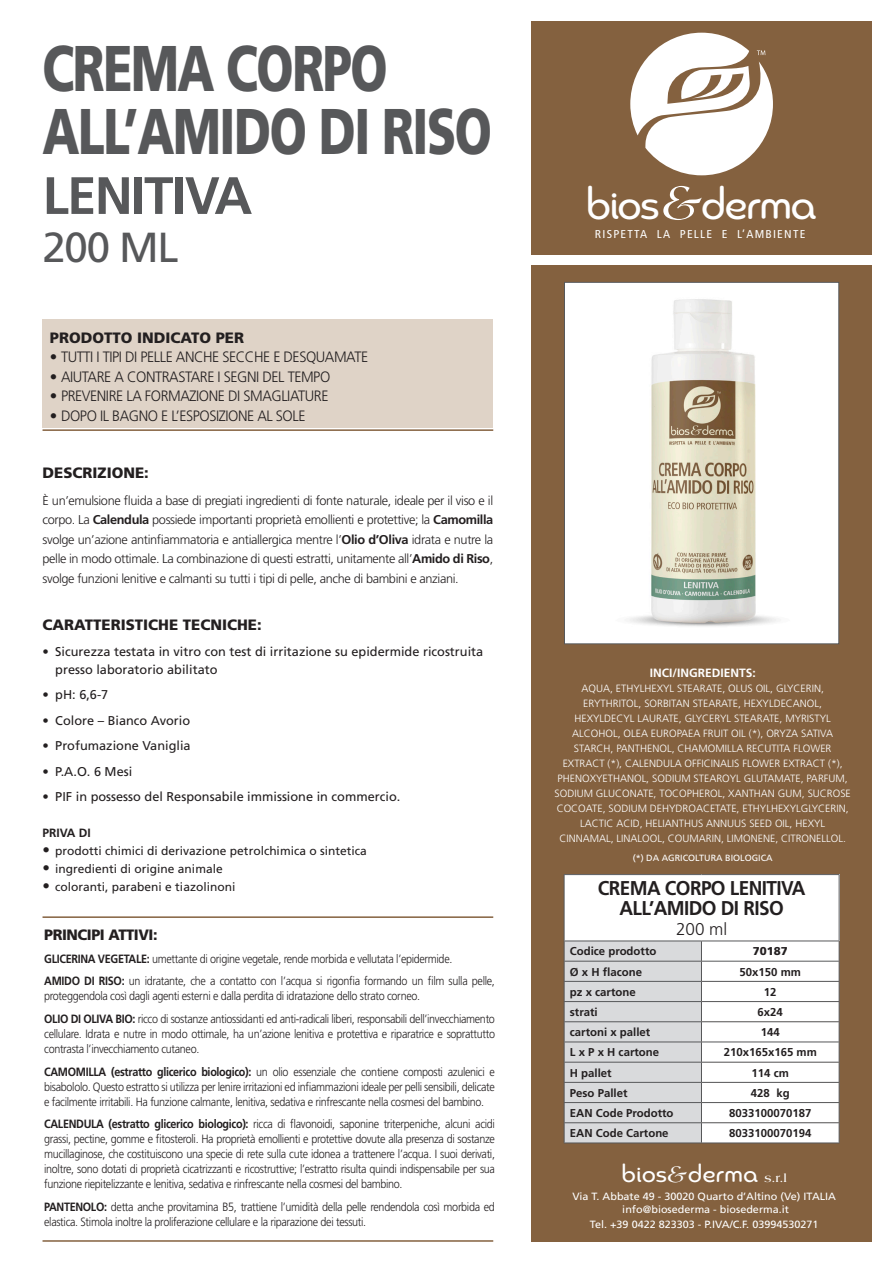
<style>
.page{position:relative;width:893px;height:1263px;background:#fff}
.page>*{position:absolute;margin:0;border:0;box-sizing:border-box;transform-origin:0 0}
.t1{font:900 64.5px/63px "Frutiger LT Std";letter-spacing:-.03em;color:#57585a;scale:.74 1}
.t2{font:700 52.5px "Frutiger LT Std";letter-spacing:-.03em;color:#57585a}
.t3{font:45.9px "Chennai";letter-spacing:-.04em;color:#fff}
.t4{font:42px "Frutiger LT Std";color:#57585a}
.t5{font:25.5px "Chennai";color:#fff}
.t6{font:700 19.95px/19.5px "Frutiger LT Std";letter-spacing:-.03em;color:#231f20;text-align:center;scale:.95 1}
.t7{font:300 17.1px "Frutiger LT Std";color:#231f20}
.t8{font:300 15px "Frutiger LT Std";letter-spacing:-.03em;color:#231f20}
.t9{font:900 15px "Frutiger LT Std";color:#231f20}
.t10{font:900 15px "Frutiger LT Std";letter-spacing:-.03em;color:#231f20}
.t11{font:300 12.75px/19.5px "Frutiger LT Std";letter-spacing:-.03em;color:#231f20;text-align:justify}
.t12{font:12.75px "Frutiger LT Std";color:#231f20}
.t13{font:300 12px/15px "Frutiger LT Std";letter-spacing:-.03em;color:#231f20;text-align:justify;scale:.9 1}
.t14{font:12px "Frutiger LT Std";color:#231f20}
.t15{font:700 12px "Frutiger LT Std";color:#fff}
.t16{font:700 12px "Frutiger LT Std";color:#231f20}
.t17{font:700 11.4px "Frutiger LT Std";color:#231f20}
.t18{font:condensed 11.4px "Frutiger LT Std";letter-spacing:.1em;color:#fff;scale:1.08 1}
.t19{font:900 11.4px "Frutiger LT Std";color:#231f20}
.t20{font:300 10.5px/15px "Frutiger LT Std";color:#fff;text-align:center}
.t21{font:10.5px "Frutiger LT Std";color:#fff}
.t22{font:9px "Frutiger LT Std";color:#fff}
.s1{font-weight:700}
.s2{font-size:15px}
.s3{font-family:"Americana Std";font-style:italic}
.s4{font-family:"Americana Std";font-weight:700;font-size:12px}
</style>
<div class="page">
<div style="left:531px;top:21px;width:341px;height:234px;background:#84613f"></div>
<svg style="left:630px;top:33px;width:143px;height:142px"></svg>
<svg style="left:663px;top:186px;width:39px;height:34px"></svg>
<div style="left:531px;top:265px;width:341px;height:977px;background:#84613f"></div>
<img style="left:566px;top:284px;width:271px;height:358px">
<div style="left:564px;top:282px;width:275px;height:362px;border:1px solid #57585a"></div>
<div style="left:43px;top:319px;width:450px;height:108px;background:#dfd3c7"></div>
<hr style="left:43px;top:429px;width:450px;height:2px;background:#84613f">
<div style="left:564px;top:874px;width:275px;height:67px;background:#fff"></div>
<hr style="left:839px;top:875px;width:1px;height:66px;background:#57585a">
<hr style="left:564px;top:874px;width:137px;height:1px;background:#57585a">
<hr style="left:564px;top:875px;width:1px;height:66px;background:#57585a">
<hr style="left:701px;top:874px;width:138px;height:1px;background:#57585a">
<svg style="left:564px;top:941px;width:276px;height:202px;background:#e3e3e4"></svg>
<hr style="left:564px;top:1142px;width:137px;height:1px;background:#57585a">
<hr style="left:701px;top:1142px;width:138px;height:1px;background:#57585a">
<hr style="left:43px;top:1240px;width:450px;height:2px;background:#84613f">
<hr style="left:43px;top:916px;width:450px;height:2px;background:#84613f">
<p class="t1" style="left:43px;top:37px;width:609px">CREMA CORPO<br>ALL’AMIDO DI RISO</p>
<p class="t2" style="left:43px;top:165px;width:211px">LENITIVA</p>
<p class="t4" style="left:43px;top:223px;width:138px">200 ML</p>
<p class="t9" style="left:50px;top:328px;width:196px">PRODOTTO INDICATO PER</p>
<p class="t8" style="left:50px;top:349px;width:320px">• TUTTI I TIPI DI PELLE ANCHE SECCHE E DESQUAMATE</p>
<p class="t8" style="left:50px;top:368px;width:282px">• AIUTARE A CONTRASTARE I SEGNI DEL TEMPO</p>
<p class="t8" style="left:50px;top:388px;width:280px">• PREVENIRE LA FORMAZIONE DI SMAGLIATURE</p>
<p class="t8" style="left:50px;top:407px;width:257px">• DOPO IL BAGNO E L’ESPOSIZIONE AL SOLE</p>
<p class="t9" style="left:43px;top:463px;width:108px">DESCRIZIONE:</p>
<p class="t11" style="left:43px;top:491px;width:452px">È un’emulsione fluida a base di pregiati ingredienti di fonte naturale, ideale per il viso e il corpo. La <span class="s1">Calendula</span> possiede importanti proprietà emollienti e protettive; la <span class="s1">Camomilla </span>svolge un’azione antinfiammatoria e antiallergica mentre l’<span class="s1">Olio d’Oliva</span> idrata e nutre la pelle in modo ottimale. La combinazione di questi estratti, unitamente all’<span class="s1">Amido di Riso</span>, svolge funzioni lenitive e calmanti su tutti i tipi di pelle, anche di bambini e anziani.</p>
<p class="t9" style="left:43px;top:616px;width:221px">CARATTERISTICHE TECNICHE:</p>
<p class="t12" style="left:43px;top:644px;width:442px">• Sicurezza testata in vitro con test di irritazione su epidermide ricostruita</p>
<p class="t12" style="left:55px;top:662px;width:164px">presso laboratorio abilitato</p>
<p class="t12" style="left:43px;top:687px;width:67px">• pH: 6,6-7</p>
<p class="t12" style="left:43px;top:713px;width:149px">• Colore – Bianco Avorio</p>
<p class="t12" style="left:43px;top:738px;width:150px">• Profumazione Vaniglia</p>
<p class="t12" style="left:43px;top:764px;width:91px">• P.A.O. 6 Mesi</p>
<p class="t12" style="left:43px;top:789px;width:359px">• PIF in possesso del Responsabile immissione in commercio.</p>
<p class="t16" style="left:43px;top:826px;width:50px">PRIVA DI</p>
<p class="t14" style="left:43px;top:844px;width:326px"><span class="s2">•</span> prodotti chimici di derivazione petrolchimica o sintetica</p>
<p class="t14" style="left:43px;top:862px;width:182px"><span class="s2">•</span> ingredienti di origine animale</p>
<p class="t14" style="left:43px;top:880px;width:194px"><span class="s2">•</span> coloranti, parabeni e tiazolinoni</p>
<p class="t10" style="left:44px;top:926px;width:115px">PRINCIPI ATTIVI:</p>
<p class="t13" style="left:44px;top:951px;width:455px"><span class="s1">GLICERINA VEGETALE:</span> umettante di origine vegetale, rende morbida e vellutata l’epidermide.</p>
<p class="t13" style="left:44px;top:974px;width:502px"><span class="s1">AMIDO DI RISO:</span> un idratante, che a contatto con l’acqua si rigonfia formando un film sulla pelle, proteggendola così dagli agenti esterni e dalla perdita di idratazione dello strato corneo.</p>
<p class="t13" style="left:44px;top:1011px;width:502px"><span class="s1">OLIO DI OLIVA BIO:</span> ricco di sostanze antiossidanti ed anti-radicali liberi, responsabili dell’invecchiamento cellulare. Idrata e nutre in modo ottimale, ha un’azione lenitiva e protettiva e riparatrice e soprattutto contrasta l’invecchiamento cutaneo.</p>
<p class="t13" style="left:44px;top:1064px;width:502px"><span class="s1">CAMOMILLA (estratto glicerico biologico):</span> un olio essenziale che contiene composti azulenici e bisabololo. Questo estratto si utilizza per lenire irritazioni ed infiammazioni ideale per pelli sensibili, delicate e facilmente irritabili. Ha funzione calmante, lenitiva, sedativa e rinfrescante nella cosmesi del bambino.</p>
<p class="t13" style="left:44px;top:1116px;width:502px"><span class="s1">CALENDULA (estratto glicerico biologico):</span> ricca di flavonoidi, saponine triterpeniche, alcuni acidi grassi, pectine, gomme e fitosteroli. Ha proprietà emollienti e protettive dovute alla presenza di sostanze mucillaginose, che costituiscono una specie di rete sulla cute idonea a trattenere l’acqua. I suoi derivati, inoltre, sono dotati di proprietà cicatrizzanti e ricostruttive; l’estratto risulta quindi indispensabile per sua funzione riepitelizzante e lenitiva, sedativa e rinfrescante nella cosmesi del bambino.</p>
<p class="t13" style="left:44px;top:1199px;width:502px"><span class="s1">PANTENOLO:</span> detta anche provitamina B5, trattiene l’umidità della pelle rendendola così morbida ed elastica. Stimola inoltre la proliferazione cellulare e la riparazione dei tessuti.</p>
<p class="t3" style="left:586px;top:173px;width:233px">bios derma</p>
<p class="t18" style="left:595px;top:228px;width:196px">RISPETTA LA PELLE E L’AMBIENTE</p>
<p class="t15" style="left:650px;top:665px;width:108px">INCI/INGREDIENTS:</p>
<p class="t20" style="left:555px;top:681px;width:298px">AQUA, ETHYLHEXYL STEARATE, OLUS OIL, GLYCERIN, ERYTHRITOL, SORBITAN STEARATE, HEXYLDECANOL, HEXYLDECYL LAURATE, GLYCERYL STEARATE, MYRISTYL ALCOHOL, OLEA EUROPAEA FRUIT OIL (*), ORYZA SATIVA STARCH, PANTHENOL, CHAMOMILLA RECUTITA FLOWER EXTRACT (*), CALENDULA OFFICINALIS FLOWER EXTRACT (*), PHENOXYETHANOL, SODIUM STEAROYL GLUTAMATE, PARFUM, SODIUM GLUCONATE, TOCOPHEROL, XANTHAN GUM, SUCROSE COCOATE, SODIUM DEHYDROACETATE, ETHYLHEXYLGLYCERIN, LACTIC ACID, HELIANTHUS ANNUUS SEED OIL, HEXYL CINNAMAL, LINALOOL, COUMARIN, LIMONENE, CITRONELLOL.</p>
<p class="t22" style="left:633px;top:853px;width:142px">(*) DA AGRICOLTURA BIOLOGICA</p>
<p class="t6" style="left:598px;top:879px;width:220px">CREMA CORPO LENITIVA<br>ALL’AMIDO DI RISO</p>
<p class="t7" style="left:676px;top:920px;width:53px">200 ml</p>
<p class="t17" style="left:570px;top:945px;width:88px">Codice prodotto</p>
<p class="t19" style="left:753px;top:944px;width:36px">70187</p>
<p class="t17" style="left:570px;top:965px;width:74px">Ø x H flacone</p>
<p class="t17" style="left:740px;top:965px;width:63px">50x150 mm</p>
<p class="t17" style="left:570px;top:985px;width:67px">pz x cartone</p>
<p class="t17" style="left:764px;top:985px;width:14px">12</p>
<p class="t17" style="left:570px;top:1005px;width:29px">strati</p>
<p class="t17" style="left:758px;top:1005px;width:27px">6x24</p>
<p class="t17" style="left:570px;top:1025px;width:82px">cartoni x pallet</p>
<p class="t17" style="left:761px;top:1025px;width:21px">144</p>
<p class="t17" style="left:570px;top:1046px;width:91px">L x P x H cartone</p>
<p class="t17" style="left:724px;top:1046px;width:95px">210x165x165 mm</p>
<p class="t17" style="left:570px;top:1066px;width:43px">H pallet</p>
<p class="t17" style="left:752px;top:1066px;width:39px">114 cm</p>
<p class="t17" style="left:570px;top:1086px;width:59px">Peso Pallet</p>
<p class="t17" style="left:751px;top:1086px;width:40px">428 kg</p>
<p class="t17" style="left:570px;top:1106px;width:105px">EAN Code Prodotto</p>
<p class="t17" style="left:729px;top:1106px;width:84px">8033100070187</p>
<p class="t17" style="left:570px;top:1126px;width:100px">EAN Code Cartone</p>
<p class="t17" style="left:729px;top:1126px;width:84px">8033100070194</p>
<p class="t5" style="left:621px;top:1156px;width:167px">bios<span class="s3">&amp;</span>derma <span class="s4">s.r.l</span></p>
<p class="t21" style="left:572px;top:1190px;width:265px">Via T. Abbate 49 - 30020 Quarto d’Altino (Ve) ITALIA</p>
<p class="t21" style="left:622px;top:1203px;width:168px">info@biosederma - biosederma.it</p>
<p class="t21" style="left:590px;top:1218px;width:230px">Tel. +39 0422 823303 - P.IVA/C.F. 03994530271</p>
</div>
